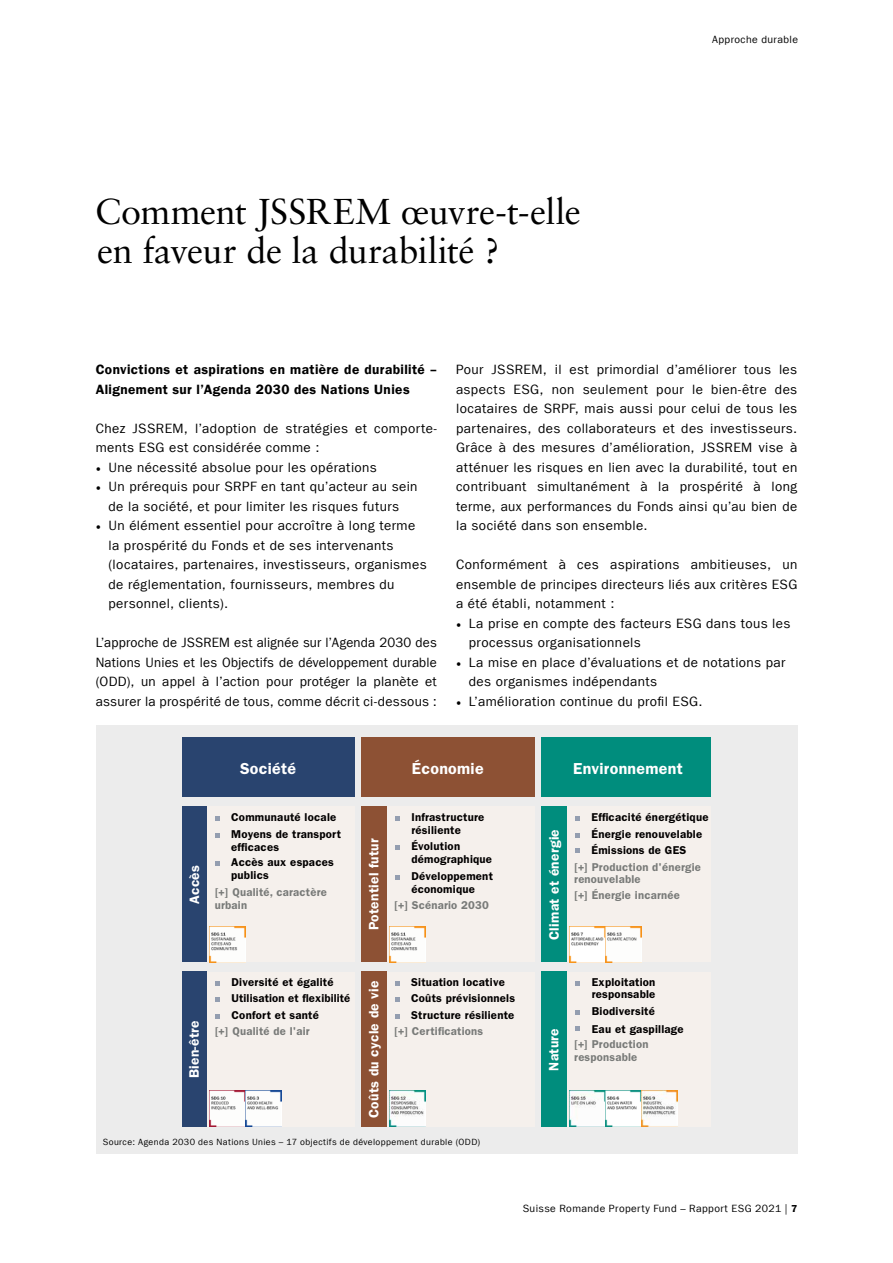
<style>
.page{position:relative;width:893px;height:1263px;background:#fff}
.page>*{position:absolute;margin:0;border:0;box-sizing:border-box;transform-origin:0 0}
.t1{font:36px/39px "Sabon LT Pro";letter-spacing:-.015em;color:#000}
.t2{font:15.9px "Franklin Gothic LT Com Dm";letter-spacing:.02em;color:#fff}
.t3{font:13.65px "Franklin Gothic LT Com Dm";letter-spacing:.02em;color:#fff}
.t4{font:13.5px/19.5px "Franklin Gothic LT Com";letter-spacing:.03em;color:#000}
.t5{font:13.5px/19.5px "Franklin Gothic LT Com Dm";letter-spacing:.03em;color:#000}
.t6{font:11.4px/12.6px "Franklin Gothic LT Com Dm";letter-spacing:.02em;color:#020000}
.t7{font:11.4px/12.6px "Franklin Gothic LT Com Dm";letter-spacing:.02em;color:#797b79}
.t8{font:10.5px "Franklin Gothic LT Com";letter-spacing:.04em;color:#000}
.t9{font:9px "Franklin Gothic LT Com";letter-spacing:.045em;color:#000}
.s1{font-family:"Minion Pro"}
.s2{font-family:"Franklin Gothic LT Com Dm";font-size:10.2px}
</style>
<div class="page">
<div style="left:96px;top:725px;width:701px;height:429px;background:#ececec"></div>
<div style="left:206px;top:806px;width:149px;height:156px;background:#f5f0ec"></div>
<svg style="left:215px;top:816px;width:5px;height:4px"></svg>
<svg style="left:215px;top:833px;width:5px;height:4px"></svg>
<svg style="left:215px;top:861px;width:5px;height:5px"></svg>
<div style="left:182px;top:806px;width:24px;height:156px;background:#29446f"></div>
<div style="left:206px;top:972px;width:149px;height:154px;background:#f5f0ec"></div>
<svg style="left:215px;top:981px;width:5px;height:4px"></svg>
<svg style="left:215px;top:997px;width:5px;height:4px"></svg>
<svg style="left:215px;top:1014px;width:5px;height:4px"></svg>
<div style="left:182px;top:971px;width:24px;height:155px;background:#29446f"></div>
<div style="left:387px;top:806px;width:148px;height:156px;background:#f5f0ec"></div>
<svg style="left:395px;top:816px;width:5px;height:4px"></svg>
<svg style="left:395px;top:845px;width:5px;height:5px"></svg>
<svg style="left:395px;top:875px;width:5px;height:4px"></svg>
<div style="left:361px;top:806px;width:26px;height:156px;background:#8d5134"></div>
<div style="left:387px;top:972px;width:148px;height:154px;background:#f5f0ec"></div>
<svg style="left:395px;top:981px;width:5px;height:4px"></svg>
<svg style="left:395px;top:997px;width:5px;height:4px"></svg>
<svg style="left:395px;top:1014px;width:5px;height:4px"></svg>
<div style="left:361px;top:971px;width:26px;height:155px;background:#8d5134"></div>
<div style="left:182px;top:737px;width:173px;height:60px;background:#29446f"></div>
<div style="left:361px;top:737px;width:174px;height:60px;background:#8d5134"></div>
<div style="left:541px;top:737px;width:170px;height:60px;background:#008d7d"></div>
<div style="left:566px;top:972px;width:145px;height:154px;background:#f5f0ec"></div>
<svg style="left:575px;top:981px;width:5px;height:4px"></svg>
<svg style="left:575px;top:1010px;width:5px;height:5px"></svg>
<svg style="left:575px;top:1026px;width:5px;height:5px"></svg>
<div style="left:541px;top:971px;width:25px;height:155px;background:#008d7d"></div>
<div style="left:566px;top:806px;width:145px;height:156px;background:#f5f0ec"></div>
<svg style="left:575px;top:816px;width:5px;height:4px"></svg>
<svg style="left:575px;top:833px;width:5px;height:4px"></svg>
<svg style="left:575px;top:849px;width:5px;height:4px"></svg>
<div style="left:541px;top:806px;width:25px;height:156px;background:#008d7d"></div>
<img style="left:210px;top:926px;width:36px;height:36px">
<img style="left:210px;top:1090px;width:72px;height:36px">
<img style="left:389px;top:1090px;width:37px;height:36px">
<img style="left:569px;top:1090px;width:109px;height:36px">
<img style="left:389px;top:926px;width:37px;height:36px">
<img style="left:569px;top:926px;width:73px;height:36px">
<h1 class="t1" style="left:95px;top:191px;width:487px">Comment JSSREM œuvre-t-elle en faveur de la durabilité ?</h1>
<p class="t8" style="left:712px;top:33px;width:88px">Approche durable</p>
<p class="t5" style="left:96px;top:360px;width:343px">Convictions et aspirations en matière de durabilité –<br>Alignement sur l’Agenda 2030 des Nations Unies</p>
<p class="t4" style="left:96px;top:418px;width:343px">Chez JSSREM, l’adoption de stratégies et comporte&shy;ments ESG est considérée comme :</p>
<p class="t4" style="left:96px;top:457px;width:283px"><span class="s1">•</span> Une nécessité absolue pour les opérations</p>
<p class="t4" style="left:96px;top:477px;width:323px;text-align:center"><span class="s1">•</span> Un prérequis pour SRPF en tant qu’acteur au sein de la société, et pour limiter les risques futurs</p>
<p class="t4" style="left:108px;top:516px;width:320px;text-indent:-13px"><span class="s1">•</span> Un élément essentiel pour accroître à long terme la prospérité du Fonds et de ses intervenants (locataires, partenaires, investisseurs, organismes de réglementation, fournisseurs, membres du personnel, clients).</p>
<p class="t4" style="left:96px;top:633px;width:343px;text-align:justify">L’approche de JSSREM est alignée sur l’Agenda 2030 des Nations Unies et les Objectifs de développement durable (ODD), un appel à l’action pour protéger la planète et assurer la prospérité de tous, comme décrit ci-dessous :</p>
<p class="t4" style="left:456px;top:360px;width:343px;text-align:justify">Pour JSSREM, il est primordial d’améliorer tous les aspects ESG, non seulement pour le bien-être des locataires de SRPF, mais aussi pour celui de tous les partenaires, des collaborateurs et des investisseurs.<br>Grâce à des mesures d’amélioration, JSSREM vise à atténuer les risques en lien avec la durabilité, tout en contribuant simultanément à la prospérité à long terme, aux performances du Fonds ainsi qu’au bien de la société dans son ensemble.</p>
<p class="t4" style="left:456px;top:555px;width:343px;text-align:justify">Conformément à ces aspirations ambitieuses, un ensemble de principes directeurs liés aux critères ESG a été établi, notamment :</p>
<p class="t4" style="left:469px;top:613px;width:323px;text-indent:-13px"><span class="s1">•</span> La prise en compte des facteurs ESG dans tous les processus organisationnels</p>
<p class="t4" style="left:469px;top:652px;width:318px;text-indent:-13px"><span class="s1">•</span> La mise en place d’évaluations et de notations par des organismes indépendants</p>
<p class="t4" style="left:456px;top:691px;width:248px"><span class="s1">•</span> L’amélioration continue du profil ESG.</p>
<p class="t3" style="left:186px;top:904px;width:40px;rotate:-90deg">Accès</p>
<p class="t3" style="left:186px;top:1078px;width:59px;rotate:-90deg">Bien-être</p>
<p class="t2" style="left:240px;top:759px;width:58px">Société</p>
<p class="t6" style="left:231px;top:809px;width:112px;line-height:17px">Communauté locale<br>Moyens de transport</p>
<p class="t6" style="left:231px;top:839px;width:104px;line-height:15.8px">efficaces<br>Accès aux espaces</p>
<p class="t6" style="left:231px;top:869px;width:39px">publics</p>
<p class="t7" style="left:215px;top:886px;width:113px">[+] Qualité, caractère urbain</p>
<p class="t3" style="left:366px;top:930px;width:93px;rotate:-90deg">Potentiel futur</p>
<p class="t2" style="left:412px;top:759px;width:73px">Économie</p>
<p class="t2" style="left:573px;top:759px;width:111px">Environnement</p>
<p class="t6" style="left:411px;top:811px;width:74px">Infrastructure résiliente</p>
<p class="t6" style="left:411px;top:840px;width:82px">Évolution démographique</p>
<p class="t6" style="left:411px;top:870px;width:83px">Développement économique</p>
<p class="t7" style="left:394px;top:899px;width:96px">[+] Scénario 2030</p>
<p class="t3" style="left:546px;top:940px;width:112px;rotate:-90deg">Climat et énergie</p>
<p class="t6" style="left:591px;top:808px;width:119px;line-height:17.2px">Efficacité énergétique<br>Énergie renouvelable</p>
<p class="t6" style="left:591px;top:844px;width:96px">Émissions de GES</p>
<p class="t7" style="left:574px;top:860px;width:128px">[+] Production d'énergie renouvelable</p>
<p class="t7" style="left:574px;top:889px;width:107px">[+] Énergie incarnée</p>
<p class="t6" style="left:232px;top:973px;width:120px;line-height:16.6px">Diversité et égalité<br>Utilisation et flexibilité<br>Confort et santé</p>
<p class="t6" style="left:411px;top:973px;width:106px;line-height:16.6px">Situation locative<br>Coûts prévisionnels<br>Structure résiliente</p>
<p class="t6" style="left:592px;top:975px;width:65px">Exploitation responsable</p>
<p class="t3" style="left:366px;top:1118px;width:139px;rotate:-90deg">Coûts du cycle de vie</p>
<p class="t6" style="left:592px;top:1003px;width:93px;line-height:17.1px">Biodiversité<br>Eau et gaspillage</p>
<p class="t7" style="left:574px;top:1038px;width:76px">[+] Production responsable</p>
<p class="t7" style="left:215px;top:1025px;width:96px">[+] Qualité de l'air</p>
<p class="t7" style="left:394px;top:1025px;width:90px">[+] Certifications</p>
<p class="t3" style="left:546px;top:1071px;width:44px;rotate:-90deg">Nature</p>
<p class="t9" style="left:103px;top:1137px;width:379px">Source: Agenda 2030 des Nations Unies – 17 objectifs de développement durable (ODD)</p>
<p class="t8" style="left:523px;top:1202px;width:276px">Suisse Romande Property Fund – Rapport ESG 2021 | <span class="s2">7</span></p>
</div>
